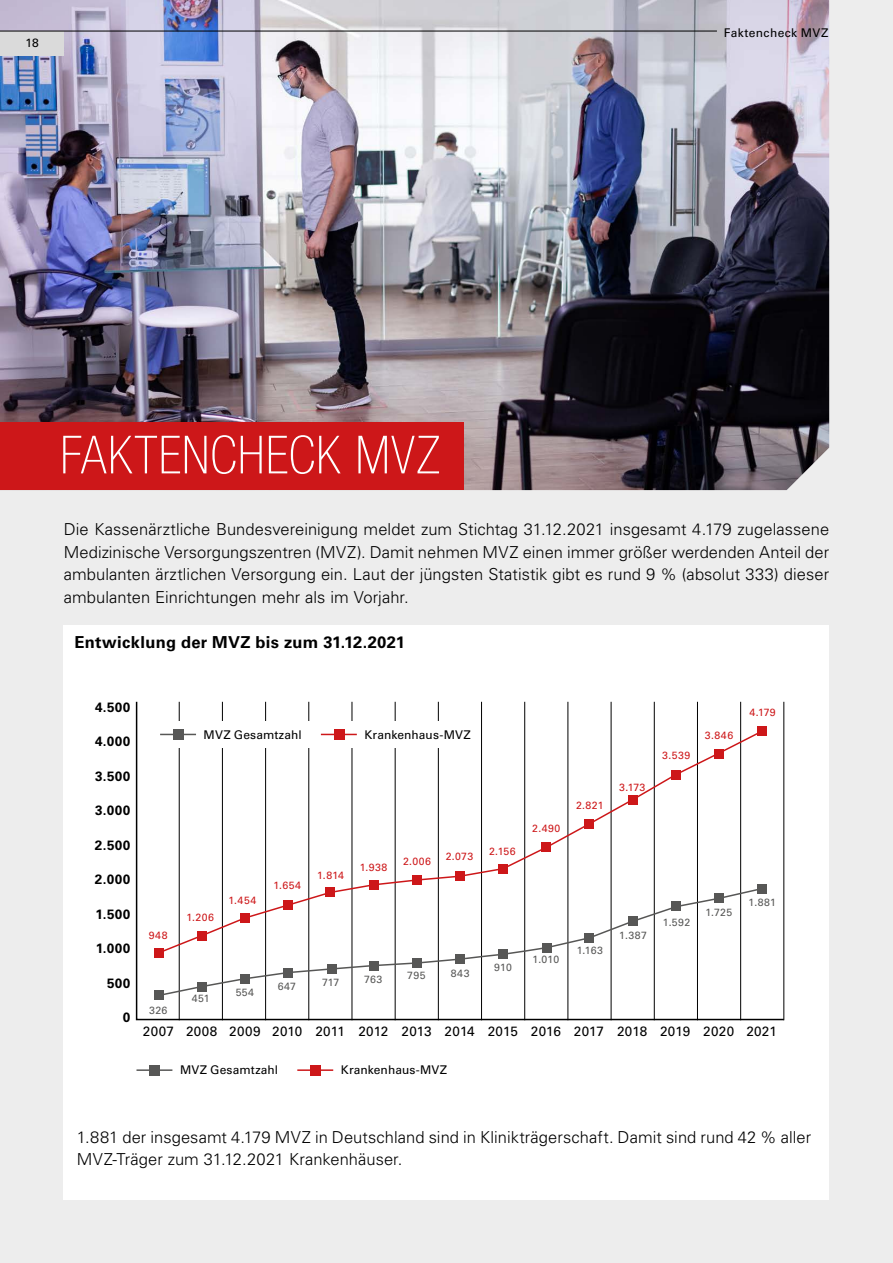
<style>
.page{position:relative;width:893px;height:1263px;background:#ededed}
.page>*{position:absolute;margin:0;border:0;box-sizing:border-box;transform-origin:0 0}
.t1{font:100 condensed 52.65px "Helvetica Neue LT Std";letter-spacing:.02em;color:#fff}
.Fließtext{font:300 16.5px/22.5px "Univers LT Std";letter-spacing:.005em;color:#000;text-align:justify}
.Fließtext-2{font:700 16.5px "Univers LT Std";letter-spacing:.02em;color:#000}
.Fließtext-3{font:13.5px "Univers LT Std";letter-spacing:.02em;color:#000}
.Fließtext-4{font:700 13.5px "Univers LT Std";letter-spacing:.035em;color:#000}
.Fließtext-5{font:12px "Univers LT Std";letter-spacing:.01em;color:#000}
.Fließtext-6{font:12px "Univers LT Std";letter-spacing:.03em;color:#000}
.Fließtext-7{font:10.5px "Univers LT Std";letter-spacing:.045em;color:#cd1719}
.Fließtext-8{font:10.5px "Univers LT Std";letter-spacing:.03em;color:#575756}
</style>
<div class="page">
<div style="left:64px;top:625px;width:765px;height:574px;background:#fff"></div>
<img style="left:0;top:0;width:829px;height:490px">
<div style="left:0;top:423px;width:463px;height:67px;background:#cd1719"></div>
<div style="left:0;top:31px;width:64px;height:24px;background:#dadada"></div>
<hr style="left:0;top:31px;width:717px;height:1px;background:#000">
<svg style="left:135px;top:701px;width:650px;height:320px"></svg>
<hr style="left:179px;top:702px;width:1px;height:318px;background:#000">
<hr style="left:222px;top:702px;width:1px;height:318px;background:#000">
<hr style="left:265px;top:702px;width:1px;height:318px;background:#000">
<hr style="left:309px;top:702px;width:1px;height:318px;background:#000">
<hr style="left:352px;top:702px;width:1px;height:318px;background:#000">
<hr style="left:395px;top:702px;width:1px;height:318px;background:#000">
<hr style="left:438px;top:702px;width:1px;height:318px;background:#000">
<hr style="left:481px;top:702px;width:1px;height:318px;background:#000">
<hr style="left:524px;top:702px;width:1px;height:318px;background:#000">
<hr style="left:568px;top:702px;width:1px;height:318px;background:#000">
<hr style="left:611px;top:702px;width:1px;height:318px;background:#000">
<hr style="left:697px;top:702px;width:1px;height:318px;background:#000">
<hr style="left:740px;top:702px;width:1px;height:318px;background:#000">
<hr style="left:654px;top:702px;width:1px;height:318px;background:#000">
<hr style="left:784px;top:702px;width:1px;height:318px;background:#000">
<div style="left:154px;top:990px;width:10px;height:10px;background:#575756"></div>
<div style="left:154px;top:948px;width:10px;height:9px;background:#cd1719"></div>
<div style="left:757px;top:726px;width:10px;height:9px;background:#cd1719"></div>
<div style="left:757px;top:884px;width:10px;height:9px;background:#575756"></div>
<svg style="left:157px;top:728px;width:608px;height:226px"></svg>
<svg style="left:158px;top:887px;width:606px;height:110px"></svg>
<div style="left:150px;top:1065px;width:10px;height:10px;background:#575756"></div>
<div style="left:310px;top:1065px;width:11px;height:10px;background:#cd1719"></div>
<hr style="left:136px;top:1069px;width:36px;height:2px;background:#575756">
<hr style="left:297px;top:1069px;width:36px;height:2px;background:#cd1719">
<div style="left:165px;top:721px;width:302px;height:27px;background:#fff"></div>
<div style="left:173px;top:729px;width:11px;height:11px;background:#575756"></div>
<div style="left:334px;top:729px;width:11px;height:11px;background:#cd1719"></div>
<hr style="left:160px;top:734px;width:36px;height:1px;background:#575756">
<hr style="left:321px;top:734px;width:36px;height:1px;background:#cd1719">
<p class="Fließtext-5" style="left:26px;top:35px;width:15px">18</p>
<p class="Fließtext-6" style="left:724px;top:26px;width:106px">Faktencheck MVZ</p>
<p class="t1" style="left:60px;top:425px;width:381px">FAKTENCHECK MVZ</p>
<p class="Fließtext" style="left:64px;top:518px;width:767px">Die Kassenärztliche Bundesvereinigung meldet zum Stichtag 31.12.2021 insgesamt 4.179 zugelassene Medizinische Versorgungszentren (MVZ). Damit nehmen MVZ einen immer größer werdenden Anteil der ambulanten ärztlichen Versorgung ein. Laut der jüngsten Statistik gibt es rund 9 % (absolut 333) dieser ambulanten Einrichtungen mehr als im Vorjahr.</p>
<p class="Fließtext-2" style="left:74px;top:632px;width:332px">Entwicklung der MVZ bis zum 31.12.2021</p>
<p class="Fließtext-4" style="left:95px;top:699px;width:37px">4.500</p>
<p class="Fließtext-4" style="left:95px;top:733px;width:37px">4.000</p>
<p class="Fließtext-4" style="left:95px;top:768px;width:37px">3.500</p>
<p class="Fließtext-4" style="left:95px;top:802px;width:37px">3.000</p>
<p class="Fließtext-4" style="left:95px;top:837px;width:37px">2.500</p>
<p class="Fließtext-4" style="left:95px;top:871px;width:37px">2.000</p>
<p class="Fließtext-4" style="left:96px;top:906px;width:36px">1.500</p>
<p class="Fließtext-4" style="left:96px;top:940px;width:36px">1.000</p>
<p class="Fließtext-4" style="left:107px;top:975px;width:25px">500</p>
<p class="Fließtext-4" style="left:123px;top:1009px;width:9px">0</p>
<p class="Fließtext-7" style="left:149px;top:929px;width:20px">948</p>
<p class="Fließtext-8" style="left:149px;top:1004px;width:20px">326</p>
<p class="Fließtext-5" style="left:204px;top:727px;width:100px">MVZ Gesamtzahl</p>
<p class="Fließtext-5" style="left:364px;top:727px;width:108px">Krankenhaus-MVZ</p>
<p class="Fließtext-7" style="left:186px;top:911px;width:29px">1.206</p>
<p class="Fließtext-7" style="left:229px;top:894px;width:29px">1.454</p>
<p class="Fließtext-8" style="left:192px;top:992px;width:19px">451</p>
<p class="Fließtext-8" style="left:236px;top:985px;width:20px">554</p>
<p class="Fließtext-7" style="left:274px;top:879px;width:29px">1.654</p>
<p class="Fließtext-7" style="left:317px;top:869px;width:28px">1.814</p>
<p class="Fließtext-7" style="left:360px;top:860px;width:29px">1.938</p>
<p class="Fließtext-7" style="left:403px;top:855px;width:29px">2.006</p>
<p class="Fließtext-7" style="left:446px;top:850px;width:29px">2.073</p>
<p class="Fließtext-7" style="left:489px;top:845px;width:28px">2.156</p>
<p class="Fließtext-8" style="left:278px;top:980px;width:20px">647</p>
<p class="Fließtext-8" style="left:322px;top:976px;width:19px">717</p>
<p class="Fließtext-8" style="left:364px;top:973px;width:20px">763</p>
<p class="Fließtext-8" style="left:407px;top:969px;width:20px">795</p>
<p class="Fließtext-8" style="left:451px;top:967px;width:20px">843</p>
<p class="Fließtext-8" style="left:494px;top:961px;width:19px">910</p>
<p class="Fließtext-7" style="left:532px;top:822px;width:30px">2.490</p>
<p class="Fließtext-7" style="left:576px;top:799px;width:29px">2.821</p>
<p class="Fließtext-7" style="left:619px;top:780px;width:28px">3.173</p>
<p class="Fließtext-7" style="left:662px;top:749px;width:30px">3.539</p>
<p class="Fließtext-7" style="left:705px;top:729px;width:30px">3.846</p>
<p class="Fließtext-7" style="left:749px;top:706px;width:28px">4.179</p>
<p class="Fließtext-8" style="left:533px;top:953px;width:28px">1.010</p>
<p class="Fließtext-8" style="left:577px;top:944px;width:28px">1.163</p>
<p class="Fließtext-8" style="left:619px;top:929px;width:29px">1.387</p>
<p class="Fließtext-8" style="left:663px;top:916px;width:29px">1.592</p>
<p class="Fließtext-8" style="left:706px;top:906px;width:28px">1.725</p>
<p class="Fließtext-8" style="left:749px;top:896px;width:29px">1.881</p>
<p class="Fließtext-3" style="left:143px;top:1023px;width:33px">2007</p>
<p class="Fließtext-3" style="left:186px;top:1023px;width:33px">2008</p>
<p class="Fließtext-3" style="left:229px;top:1023px;width:33px">2009</p>
<p class="Fließtext-3" style="left:272px;top:1023px;width:32px">2010</p>
<p class="Fließtext-3" style="left:315px;top:1023px;width:31px">2011</p>
<p class="Fließtext-3" style="left:358px;top:1023px;width:31px">2012</p>
<p class="Fließtext-3" style="left:402px;top:1023px;width:32px">2013</p>
<p class="Fließtext-3" style="left:445px;top:1023px;width:32px">2014</p>
<p class="Fließtext-3" style="left:488px;top:1023px;width:32px">2015</p>
<p class="Fließtext-3" style="left:531px;top:1023px;width:32px">2016</p>
<p class="Fließtext-3" style="left:574px;top:1023px;width:31px">2017</p>
<p class="Fließtext-3" style="left:617px;top:1023px;width:32px">2018</p>
<p class="Fließtext-3" style="left:660px;top:1023px;width:32px">2019</p>
<p class="Fließtext-3" style="left:703px;top:1023px;width:32px">2020</p>
<p class="Fließtext-3" style="left:746px;top:1023px;width:32px">2021</p>
<p class="Fließtext-5" style="left:180px;top:1063px;width:100px">MVZ Gesamtzahl</p>
<p class="Fließtext-5" style="left:341px;top:1063px;width:108px">Krankenhaus-MVZ</p>
<p class="Fließtext" style="left:77px;top:1125px;width:736px">1.881 der insgesamt 4.179 MVZ in Deutschland sind in Klinikträgerschaft. Damit sind rund 42 % aller<br>MVZ-Träger zum 31.12.2021 Krankenhäuser.</p>
</div>
